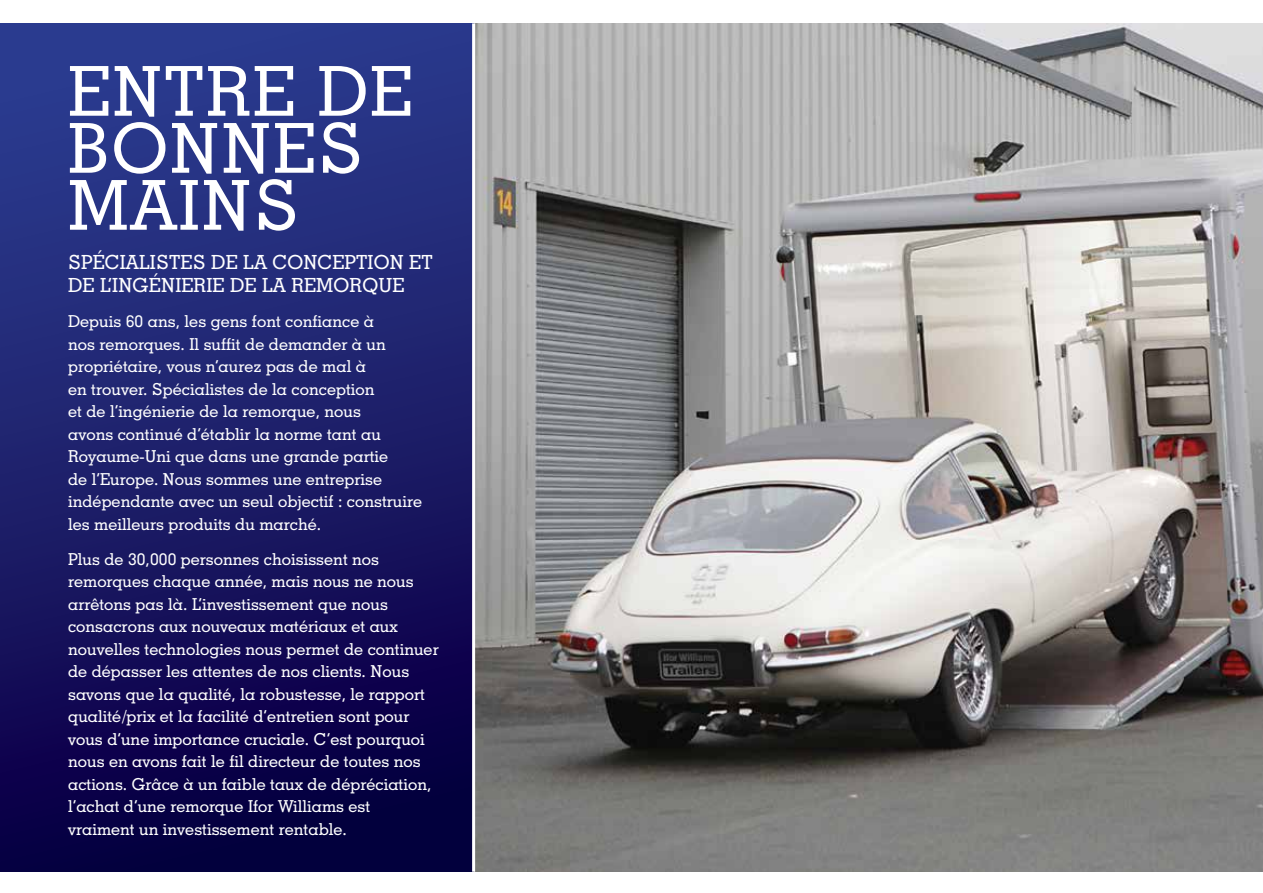
<style>
.page{position:relative;width:1263px;height:893px;background:#fff}
.page>*{position:absolute;margin:0;border:0;box-sizing:border-box;transform-origin:0 0}
.t1{font:500 69px/57px "Geometric Slab 703 BT";letter-spacing:.03em;color:#fff}
.t2{font:500 19.5px/22.5px "Geometric Slab 703 BT";letter-spacing:.01em;color:#fff}
.t3{font:500 16.5px/22.5px "Geometric Slab 703 BT";letter-spacing:.005em;color:#fff}
</style>
<div class="page">
<img style="left:475px;top:23px;width:788px;height:849px">
<div style="left:0;top:23px;width:474px;height:849px;background:linear-gradient(to bottom,#2f4093,#06003e)"></div>
<hr style="left:472px;top:23px;width:3px;height:849px;background:#fff">
<h1 class="t1" style="left:68px;top:62px;width:346px">ENTRE DE<br>BONNES<br>MAINS</h1>
<p class="t2" style="left:68px;top:251px;width:366px">SPÉCIALISTES DE LA CONCEPTION ET<br>DE L’INGÉNIERIE DE LA REMORQUE</p>
<p class="t3" style="left:68px;top:310px;width:356px">Depuis 60 ans, les gens font confiance à<br>nos remorques. Il suffit de demander à un propriétaire, vous n’aurez pas de mal à<br>en trouver. Spécialistes de la conception<br>et de l’ingénierie de la remorque, nous<br>avons continué d’établir la norme tant au Royaume-Uni que dans une grande partie<br>de l’Europe. Nous sommes une entreprise indépendante avec un seul objectif : construire les meilleurs produits du marché.</p>
<p class="t3" style="left:68px;top:548px;width:372px">Plus de 30,000 personnes choisissent nos remorques chaque année, mais nous ne nous arrêtons pas là. L’investissement que nous consacrons aux nouveaux matériaux et aux nouvelles technologies nous permet de continuer de dépasser les attentes de nos clients. Nous savons que la qualité, la robustesse, le rapport qualité/prix et la facilité d’entretien sont pour vous d’une importance cruciale. C’est pourquoi nous en avons fait le fil directeur de toutes nos actions. Grâce à un faible taux de dépréciation, l’achat d’une remorque Ifor Williams est vraiment un investissement rentable.</p>
</div>
